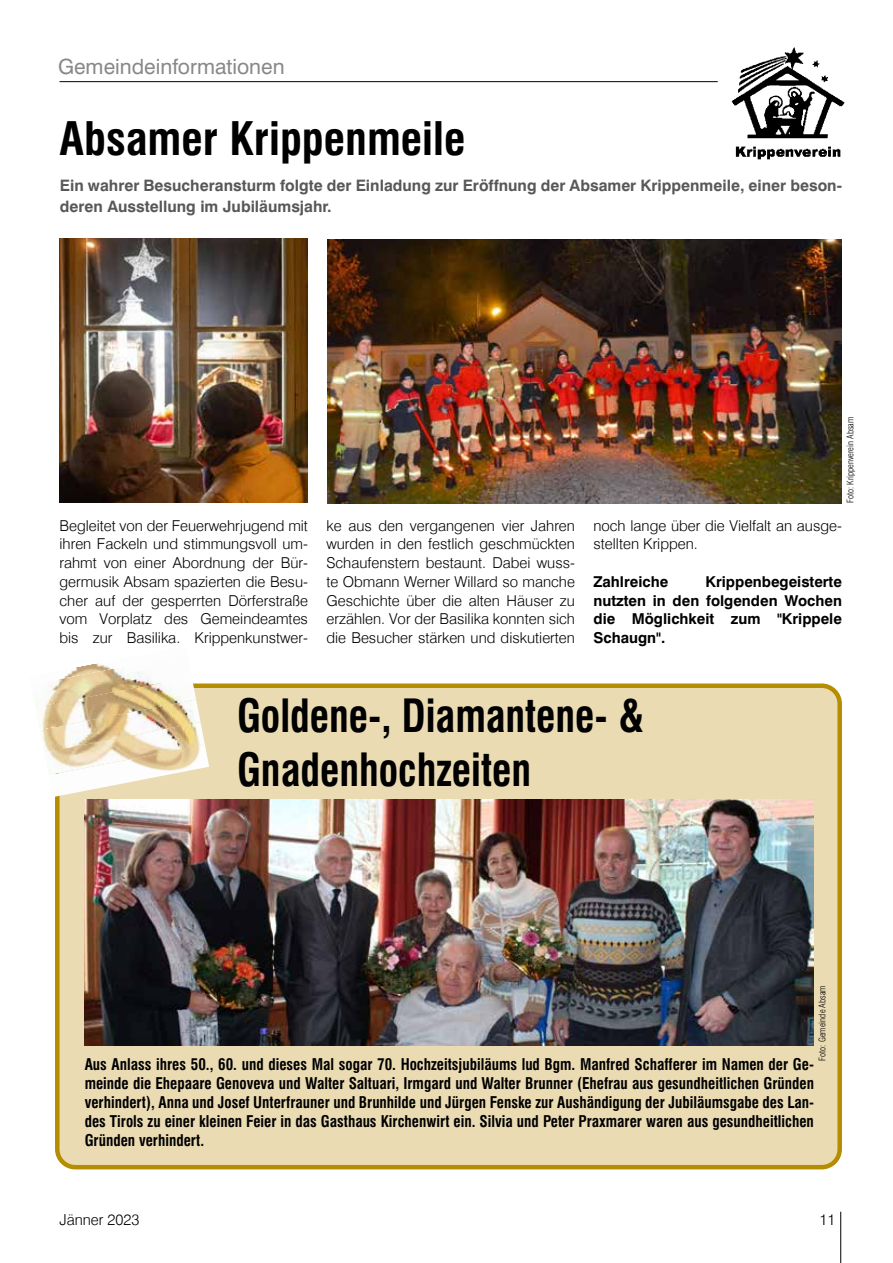
<style>
.page{position:relative;width:893px;height:1263px;background:#fff}
.page>*{position:absolute;margin:0;border:0;box-sizing:border-box;transform-origin:0 0}
.t1{font:700 condensed 45px "Swiss 721 BT";color:#000}
.t2{font:700 condensed 44.7px/53.6px "Swiss 721 BT";color:#000;scale:.91 1}
.t3{font:21px "Swiss 721 BT";color:#87888a}
.t4{font:700 condensed 15.75px/18.9px "Swiss 721 BT";color:#000;text-align:justify;scale:.96 1}
.t5{font:700 15.75px/21px "Swiss 721 BT";color:#58585a}
.t6{font:300 15px/18.8px "Swiss 721 BT";color:#000;text-align:justify}
.t7{font:700 15px/18.8px "Swiss 721 BT";color:#000;text-align:justify}
.t8{font:300 condensed 9px "Swiss 721 BT";color:#000}
</style>
<div class="page">
<hr style="left:840px;top:1212px;width:1px;height:51px;background:#000">
<hr style="left:60px;top:81px;width:658px;height:1px;background:#000">
<div style="left:57px;top:686px;width:783px;height:481px;background:#eadbb3;border-radius:18px"></div>
<div style="left:55px;top:683px;width:787px;height:486px;border:4px solid #b48e00;border-radius:18px"></div>
<img style="left:55px;top:746px;width:154px;height:51px">
<img style="left:49px;top:725px;width:156px;height:50px">
<img style="left:42px;top:700px;width:159px;height:52px">
<img style="left:37px;top:683px;width:159px;height:47px">
<img style="left:33px;top:683px;width:159px;height:24px">
<img style="left:33px;top:663px;width:154px;height:22px">
<img style="left:85px;top:799px;width:729px;height:247px">
<img style="left:327px;top:239px;width:515px;height:264px">
<img style="left:60px;top:238px;width:248px;height:264px">
<img style="left:731px;top:47px;width:114px;height:113px">
<h3 class="t3" style="left:58px;top:53px;width:228px">Gemeindeinformationen</h3>
<h1 class="t1" style="left:60px;top:112px;width:407px">Absamer Krippenmeile</h1>
<p class="t5" style="left:60px;top:175px;width:784px">Ein wahrer Besucheransturm folgte der Einladung zur Eröffnung der Absamer Krippenmeile, einer beson&shy;deren Ausstellung im Jubiläumsjahr.</p>
<p class="t8" style="left:845px;top:503px;width:88px;rotate:-90deg">Foto: Krippenverein Absam</p>
<p class="t6" style="left:60px;top:516px;width:250px">Begleitet von der Feuerwehrjugend mit ihren Fackeln und stimmungsvoll um&shy;rahmt von einer Abordnung der Bür&shy;germusik Absam spazierten die Besu&shy;cher auf der gesperrten Dörferstraße vom Vorplatz des Gemeindeamtes bis zur Basilika. Krippenkunstwer-</p>
<p class="t6" style="left:326px;top:516px;width:250px">ke aus den vergangenen vier Jahren wurden in den festlich geschmückten Schaufenstern bestaunt. Dabei wuss&shy;te Obmann Werner Willard so manche Geschichte über die alten Häuser zu erzählen. Vor der Basilika konnten sich die Besucher stärken und diskutierten</p>
<p class="t6" style="left:593px;top:516px;width:250px">noch lange über die Vielfalt an ausge&shy;stellten Krippen.</p>
<p class="t7" style="left:593px;top:572px;width:76px">Zahlreiche</p>
<p class="t7" style="left:593px;top:572px;width:250px;text-indent:112px">Krippenbegeisterte nutzten in den folgenden Wochen die Möglichkeit zum "Krippele Schaugn".</p>
<h2 class="t2" style="left:237px;top:689px;width:450px">Goldene-, Diamantene- &amp;<br>Gnadenhochzeiten</h2>
<p class="t8" style="left:817px;top:1060px;width:76px;rotate:-90deg">Foto: Gemeinde Absam</p>
<p class="t4" style="left:85px;top:1055px;width:761px">Aus Anlass ihres 50., 60. und dieses Mal sogar 70. Hochzeitsjubiläums lud Bgm. Manfred Schafferer im Namen der Ge&shy;meinde die Ehepaare Genoveva und Walter Saltuari, Irmgard und Walter Brunner (Ehefrau aus gesundheitlichen Gründen verhindert), Anna und Josef Unterfrauner und Brunhilde und Jürgen Fenske zur Aushändigung der Jubiläumsgabe des Lan&shy;des Tirols zu einer kleinen Feier in das Gasthaus Kirchenwirt ein. Silvia und Peter Praxmarer waren aus gesundheitlichen Gründen verhindert.</p>
<p class="t6" style="left:60px;top:1210px;width:81px">Jänner 2023</p>
<p class="t6" style="left:820px;top:1210px;width:17px">11</p>
</div>
